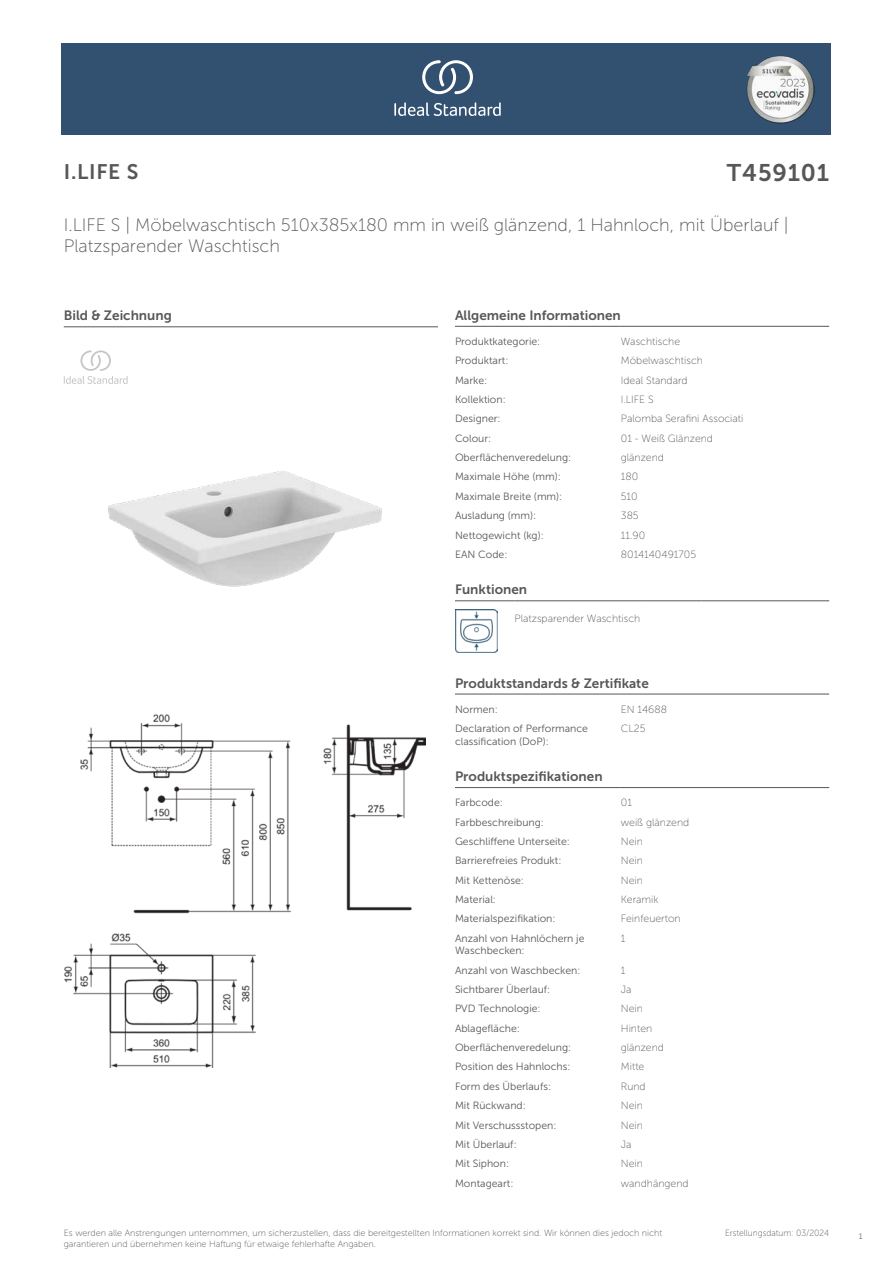
<style>
.page{position:relative;width:893px;height:1263px;background:#fff}
.page>*{position:absolute;margin:0;border:0;box-sizing:border-box;transform-origin:0 0}
.t1{font:24px "Museo Sans 700";letter-spacing:.035em;color:#575756}
.t2{font:21px "Museo Sans 700";color:#575756}
.t3{font:18px/21.6px "Museo Sans 100";color:#575756}
.t4{font:13.5px "Museo Sans 700";color:#575756}
.t5{font:10.5px/12.6px "Museo Sans 300";color:#575756}
.t6{font:10.5px "Museo Sans 100";color:#575756}
.t7{font:9px/10.8px "Museo Sans 100";color:#575756}
.t8{font:9px "Museo Sans 100";color:#575756;scale:.95 1}
.t9{font:300 9px "Calibri";color:#575756;scale:.95 1}
</style>
<div class="page">
<div style="left:62px;top:43px;width:769px;height:91px;background:#325070"></div>
<hr style="left:455px;top:326px;width:166px;height:1px;background:#575756">
<hr style="left:621px;top:326px;width:208px;height:1px;background:#575756">
<hr style="left:455px;top:600px;width:59px;height:1px;background:#575756">
<hr style="left:514px;top:600px;width:128px;height:1px;background:#575756">
<hr style="left:642px;top:600px;width:60px;height:1px;background:#575756">
<hr style="left:702px;top:600px;width:127px;height:1px;background:#575756">
<img style="left:455px;top:609px;width:42px;height:43px">
<hr style="left:455px;top:694px;width:166px;height:1px;background:#575756">
<hr style="left:621px;top:694px;width:208px;height:1px;background:#575756">
<hr style="left:455px;top:787px;width:166px;height:1px;background:#575756">
<hr style="left:621px;top:787px;width:208px;height:1px;background:#575756">
<img style="left:64px;top:714px;width:361px;height:354px">
<hr style="left:64px;top:327px;width:374px;height:1px;background:#575756">
<svg style="left:64px;top:350px;width:64px;height:34px"></svg>
<img style="left:108px;top:471px;width:274px;height:116px">
<svg style="left:394px;top:102px;width:107px;height:14px"></svg>
<svg style="left:422px;top:60px;width:51px;height:34px"></svg>
<img style="left:746px;top:56px;width:68px;height:67px">
<h2 class="t2" style="left:64px;top:160px;width:76px">I.LIFE S</h2>
<h1 class="t1" style="left:727px;top:160px;width:104px">T459101</h1>
<h3 class="t3" style="left:64px;top:214px;width:726px">I.LIFE S | Möbelwaschtisch 510x385x180 mm in weiß glänzend, 1 Hahnloch, mit Überlauf |<br>Platzsparender Waschtisch</h3>
<p class="t4" style="left:64px;top:308px;width:110px">Bild &amp; Zeichnung</p>
<p class="t4" style="left:455px;top:308px;width:167px">Allgemeine Informationen</p>
<p class="t5" style="left:455px;top:335px;width:87px">Produktkategorie:</p>
<p class="t6" style="left:621px;top:336px;width:61px">Waschtische</p>
<p class="t5" style="left:455px;top:354px;width:55px">Produktart:</p>
<p class="t6" style="left:621px;top:355px;width:84px">Möbelwaschtisch</p>
<p class="t5" style="left:455px;top:374px;width:34px">Marke:</p>
<p class="t6" style="left:621px;top:374px;width:68px">Ideal Standard</p>
<p class="t5" style="left:455px;top:393px;width:52px">Kollektion:</p>
<p class="t6" style="left:621px;top:394px;width:34px">I.LIFE S</p>
<p class="t5" style="left:455px;top:413px;width:47px">Designer:</p>
<p class="t6" style="left:621px;top:413px;width:124px">Palomba Serafini Associati</p>
<p class="t5" style="left:455px;top:432px;width:38px">Colour:</p>
<p class="t6" style="left:621px;top:433px;width:94px">01 - Weiß Glänzend</p>
<p class="t5" style="left:455px;top:451px;width:118px">Oberflächenveredelung:</p>
<p class="t6" style="left:621px;top:452px;width:45px">glänzend</p>
<p class="t5" style="left:455px;top:471px;width:107px">Maximale Höhe (mm):</p>
<p class="t6" style="left:621px;top:471px;width:19px">180</p>
<p class="t5" style="left:455px;top:490px;width:109px">Maximale Breite (mm):</p>
<p class="t6" style="left:621px;top:491px;width:18px">510</p>
<p class="t5" style="left:455px;top:509px;width:83px">Ausladung (mm):</p>
<p class="t6" style="left:621px;top:510px;width:19px">385</p>
<p class="t5" style="left:455px;top:529px;width:90px">Nettogewicht (kg):</p>
<p class="t6" style="left:621px;top:529px;width:26px">11.90</p>
<p class="t5" style="left:455px;top:548px;width:54px">EAN Code:</p>
<p class="t6" style="left:621px;top:549px;width:77px">8014140491705</p>
<p class="t4" style="left:455px;top:582px;width:74px">Funktionen</p>
<p class="t6" style="left:514px;top:612px;width:127px">Platzsparender Waschtisch</p>
<p class="t4" style="left:455px;top:675px;width:195px">Produktstandards &amp; Zertifikate</p>
<p class="t5" style="left:455px;top:703px;width:44px">Normen:</p>
<p class="t6" style="left:621px;top:703px;width:48px">EN 14688</p>
<p class="t5" style="left:455px;top:722px;width:135px">Declaration of Performance classification (DoP):</p>
<p class="t6" style="left:621px;top:723px;width:26px">CL25</p>
<p class="t4" style="left:455px;top:769px;width:149px">Produktspezifikationen</p>
<p class="t5" style="left:455px;top:796px;width:49px">Farbcode:</p>
<p class="t6" style="left:621px;top:797px;width:13px">01</p>
<p class="t5" style="left:455px;top:816px;width:90px">Farbbeschreibung:</p>
<p class="t6" style="left:621px;top:816px;width:70px">weiß glänzend</p>
<p class="t5" style="left:455px;top:835px;width:116px">Geschliffene Unterseite:</p>
<p class="t6" style="left:621px;top:836px;width:24px">Nein</p>
<p class="t5" style="left:455px;top:854px;width:108px">Barrierefreies Produkt:</p>
<p class="t6" style="left:621px;top:855px;width:24px">Nein</p>
<p class="t5" style="left:455px;top:874px;width:70px">Mit Kettenöse:</p>
<p class="t6" style="left:621px;top:874px;width:24px">Nein</p>
<p class="t5" style="left:455px;top:893px;width:43px">Material:</p>
<p class="t6" style="left:621px;top:894px;width:39px">Keramik</p>
<p class="t5" style="left:455px;top:912px;width:102px">Materialspezifikation:</p>
<p class="t6" style="left:621px;top:913px;width:61px">Feinfeuerton</p>
<p class="t5" style="left:455px;top:932px;width:131px">Anzahl von Hahnlöchern je<br>Waschbecken:</p>
<p class="t6" style="left:621px;top:932px;width:6px">1</p>
<p class="t5" style="left:455px;top:964px;width:127px">Anzahl von Waschbecken:</p>
<p class="t6" style="left:621px;top:964px;width:6px">1</p>
<p class="t5" style="left:455px;top:983px;width:97px">Sichtbarer Überlauf:</p>
<p class="t6" style="left:621px;top:984px;width:12px">Ja</p>
<p class="t5" style="left:455px;top:1002px;width:87px">PVD Technologie:</p>
<p class="t6" style="left:621px;top:1003px;width:24px">Nein</p>
<p class="t5" style="left:455px;top:1022px;width:66px">Ablagefläche:</p>
<p class="t6" style="left:621px;top:1022px;width:33px">Hinten</p>
<p class="t5" style="left:455px;top:1041px;width:118px">Oberflächenveredelung:</p>
<p class="t6" style="left:621px;top:1042px;width:45px">glänzend</p>
<p class="t5" style="left:455px;top:1061px;width:117px">Position des Hahnlochs:</p>
<p class="t6" style="left:621px;top:1061px;width:25px">Mitte</p>
<p class="t5" style="left:455px;top:1080px;width:98px">Form des Überlaufs:</p>
<p class="t6" style="left:621px;top:1081px;width:26px">Rund</p>
<p class="t5" style="left:455px;top:1099px;width:72px">Mit Rückwand:</p>
<p class="t6" style="left:621px;top:1100px;width:24px">Nein</p>
<p class="t5" style="left:455px;top:1119px;width:103px">Mit Verschussstopen:</p>
<p class="t6" style="left:621px;top:1119px;width:24px">Nein</p>
<p class="t5" style="left:455px;top:1138px;width:63px">Mit Überlauf:</p>
<p class="t6" style="left:621px;top:1139px;width:12px">Ja</p>
<p class="t5" style="left:455px;top:1157px;width:56px">Mit Siphon:</p>
<p class="t6" style="left:621px;top:1158px;width:24px">Nein</p>
<p class="t5" style="left:455px;top:1177px;width:60px">Montageart:</p>
<p class="t6" style="left:621px;top:1177px;width:69px">wandhängend</p>
<p class="t7" style="left:64px;top:1227px;width:600px">Es werden alle Anstrengungen unternommen, um sicherzustellen, dass die bereitgestellten Informationen korrekt sind. Wir können dies jedoch nicht garantieren und übernehmen keine Haftung für etwaige fehlerhafte Angaben.</p>
<p class="t8" style="left:725px;top:1228px;width:111px">Erstellungsdatum: 03/2024</p>
<p class="t9" style="left:858px;top:1230px;width:6px">1</p>
</div>
